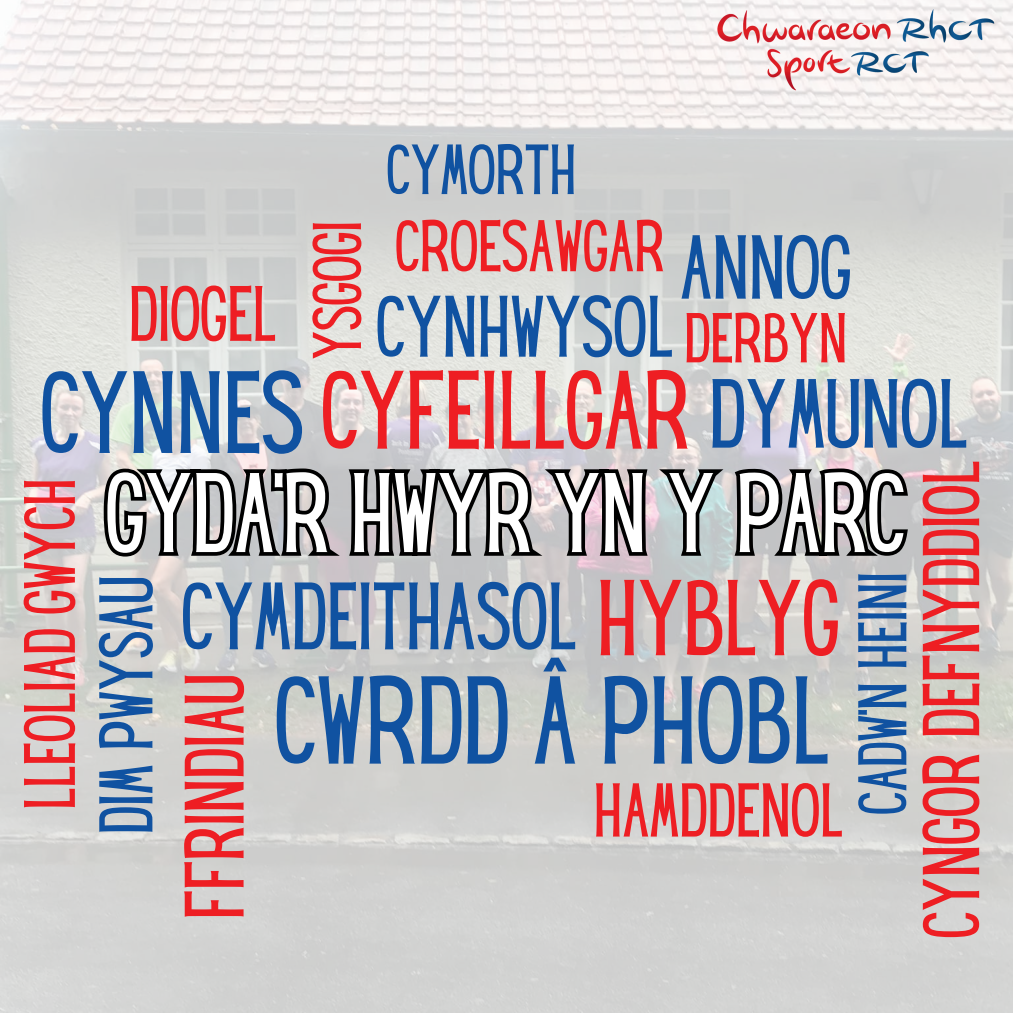
<style>
.page{position:relative;width:1013px;height:1013px;background:#fff}
.page>*{position:absolute;margin:0;border:0;box-sizing:border-box;transform-origin:0 0}
.t1{font:109.12px "Hey Gotcha";color:#1052a1}
.t2{font:98.75px "Hey Gotcha";color:#fff}
.t3{font:97.38px "Hey Gotcha";color:#ee1e23}
.t4{font:94.12px "Hey Gotcha";color:#ee1e23}
.t5{font:85.62px "Hey Gotcha";color:#1052a1}
.t6{font:83.5px "Hey Gotcha";color:#1052a1}
.t7{font:79.25px "Hey Gotcha";color:#1052a1}
.t8{font:76.12px "Hey Gotcha";color:#1052a1}
.t9{font:73.5px "Hey Gotcha";color:#ee1e23}
.t10{font:70.38px "Hey Gotcha";color:#ee1e23}
.t11{font:68.5px "Hey Gotcha";color:#ee1e23}
.t12{font:66.5px "Hey Gotcha";color:#ee1e23}
.t13{font:66.38px "Hey Gotcha";color:#1052a1}
.t14{font:63.88px "Hey Gotcha";color:#ee1e23}
.t15{font:63.5px "Hey Gotcha";color:#ee1e23}
.t16{font:62px "Hey Gotcha";color:#1052a1}
.t17{font:61.62px "Hey Gotcha";color:#ee1e23}
.t18{font:60.12px "Hey Gotcha";color:#1052a1}
.t19{font:60.12px "Hey Gotcha";color:#ee1e23}
.s1{font-size:102.12px;color:#1052a1}
.s2{color:rgb(8 7 4/0)}
</style>
<div class="page">
<img style="left:0;top:0;width:1012px;height:1012px">
<img style="left:693px;top:2px;width:319px;height:99px">
<svg style="left:100px;top:456px;width:431px;height:106px;background:#696868"></svg>
<svg style="left:531px;top:447px;width:381px;height:127px;background:#8a8789"></svg>
<p class="t11" style="left:129px;top:273px;width:149px">DIOGEL</p>
<p class="t19" style="left:301px;top:360px;width:140px;rotate:-90deg">YSGOGI</p>
<p class="t16" style="left:386px;top:132px;width:191px">CYMORTH</p>
<p class="t14" style="left:395px;top:208px;width:271px">CROESAWGAR</p>
<p class="t8" style="left:376px;top:281px;width:298px">CYNHWYSOL</p>
<p class="t7" style="left:680px;top:220px;width:173px">ANNOG</p>
<p class="t17" style="left:684px;top:301px;width:164px">DERBYN</p>
<p class="t3" style="left:41px;top:352px;width:650px"><span class="s1">CYNNES</span> CYFEILLGAR</p>
<p class="t5" style="left:709px;top:362px;width:260px">DYMUNOL</p>
<p class="t2" style="left:106px;top:454px;width:801px">GYDA'R HWYR <span class="s2">YN Y PARC</span></p>
<p class="t10" style="left:909px;top:938px;width:479px;rotate:-90deg">CYNGOR DEFNYDDIOL</p>
<p class="t15" style="left:12px;top:809px;width:333px;rotate:-90deg">LLEOLIAD GWYCH</p>
<p class="t18" style="left:846px;top:814px;width:244px;rotate:-90deg">CADW'N HEINI</p>
<p class="t13" style="left:86px;top:834px;width:259px;rotate:-90deg">DIM PWYSAU</p>
<p class="t4" style="left:597px;top:562px;width:244px">HYBLYG</p>
<p class="t6" style="left:182px;top:566px;width:396px">CYMDEITHASOL</p>
<p class="t1" style="left:275px;top:655px;width:556px">CWRDD Â PHOBL</p>
<p class="t9" style="left:171px;top:919px;width:247px;rotate:-90deg">FFRINDIAU</p>
<p class="t12" style="left:593px;top:770px;width:251px">HAMDDENOL</p>
</div>
